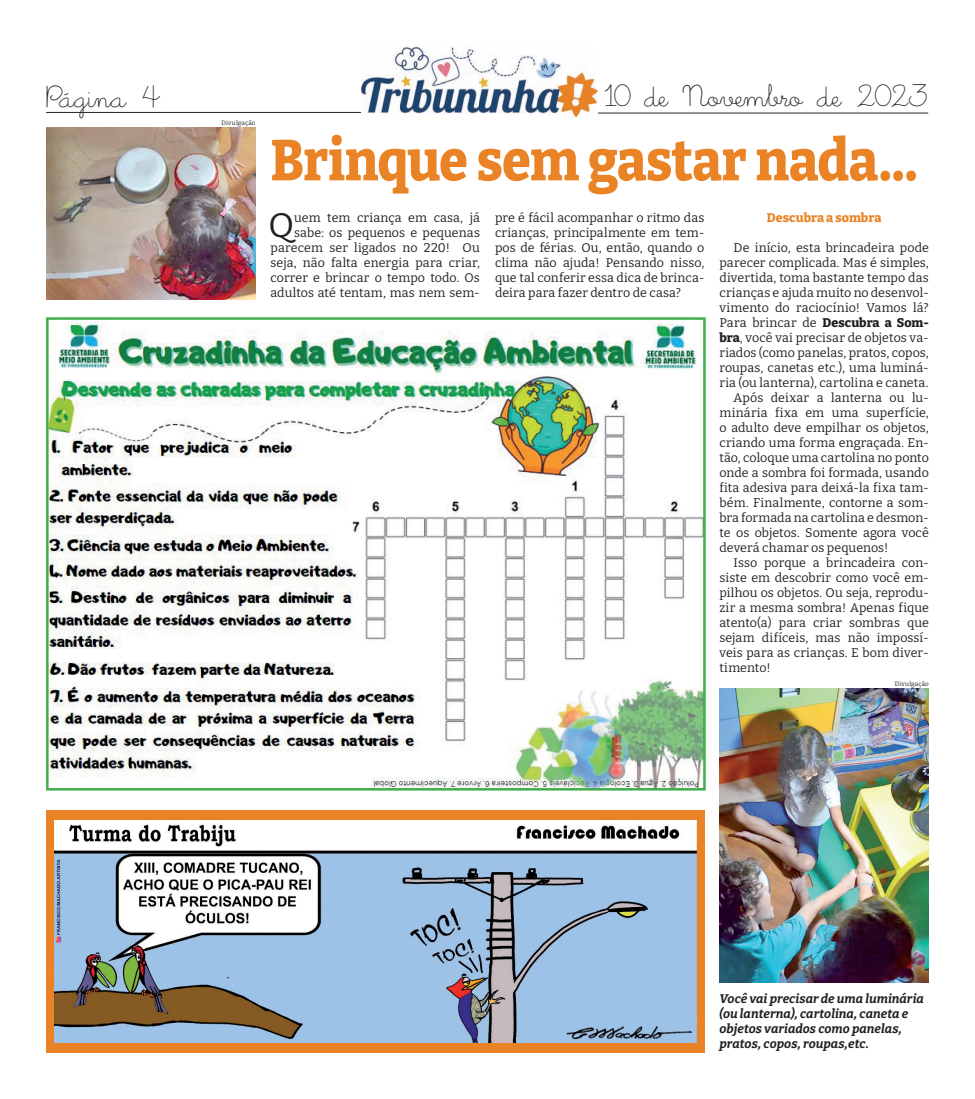
<style>
.page{position:relative;width:975px;height:1099px;background:#fff}
.page>*{position:absolute;margin:0;border:0;box-sizing:border-box;transform-origin:0 0}
.t1{font:800 57.5px "Bitter";letter-spacing:-.01em;color:#e98326;scale:.9 1}
.t2{font:34px "Bitter";color:#231f20}
.t3{font:31.25px "Little Days Alt";letter-spacing:-.03em;color:#231f20}
.t4{font:12.5px/15px "Bitter";letter-spacing:.005em;color:#231f20;text-align:right}
.t5{font:italic 700 12.5px/15px "Bitter";color:#231f20}
.t6{font:800 12.5px "Bitter";letter-spacing:-.005em;color:#e98326}
.t7{font:6.25px "Bitter";letter-spacing:.025em;color:#231f20}
.s1{font-weight:800}
</style>
<div class="page">
<img style="left:361px;top:46px;width:237px;height:71px">
<hr style="left:46px;top:112px;width:315px;height:1px;background:#231f20">
<hr style="left:598px;top:113px;width:330px;height:1px;background:#231f20">
<img style="left:53px;top:819px;width:643px;height:224px">
<img style="left:49px;top:320px;width:653px;height:467px">
<div style="left:46px;top:317px;width:659px;height:473px;border:2px solid #40ae49"></div>
<div style="left:46px;top:810px;width:657px;height:9px;background:#e98326"></div>
<div style="left:46px;top:1043px;width:657px;height:9px;background:#e98326"></div>
<div style="left:46px;top:810px;width:7px;height:242px;background:#e98326"></div>
<div style="left:696px;top:810px;width:8px;height:242px;background:#e98326"></div>
<img style="left:46px;top:127px;width:209px;height:173px">
<img style="left:719px;top:688px;width:209px;height:294px">
<h3 class="t3" style="left:46px;top:81px;width:117px">Página 4</h3>
<h3 class="t3" style="left:604px;top:81px;width:326px">10 de Novembro de 2023</h3>
<p class="t7" style="left:221px;top:118px;width:36px">Divulgação</p>
<h1 class="t1" style="left:270px;top:124px;width:720px">Brinque sem gastar nada...</h1>
<h2 class="t2" style="left:268px;top:203px;width:27px">Q</h2>
<p class="t4" style="left:270px;top:209px;width:211px">uem tem criança em casa, já sabe: os pequenos e pequenas parecem ser ligados no 220! Ou seja, não falta energia para criar, correr e brincar o tempo todo. Os adultos até tentam, mas nem sem-</p>
<p class="t4" style="left:495px;top:209px;width:211px;text-align:justify">pre é fácil acompanhar o ritmo das crianças, principalmente em tem&shy;pos de férias. Ou, então, quando o clima não ajuda! Pensando nisso, que tal conferir essa dica de brinca&shy;deira para fazer dentro de casa?</p>
<p class="t6" style="left:766px;top:209px;width:116px">Descubra a sombra</p>
<p class="t4" style="left:733px;top:239px;width:197px">De início, esta brincadeira pode</p>
<p class="t4" style="left:719px;top:254px;width:211px">parecer complicada. Mas é simples,</p>
<p class="t4" style="left:719px;top:269px;width:211px">divertida, toma bastante tempo das</p>
<p class="t4" style="left:719px;top:284px;width:211px">crianças e ajuda muito no desenvol-</p>
<p class="t4" style="left:719px;top:299px;width:211px">vimento do raciocínio! Vamos lá?</p>
<p class="t4" style="left:719px;top:314px;width:211px">Para brincar de <span class="s1">Descubra a Som-</span></p>
<p class="t4" style="left:719px;top:329px;width:211px"><span class="s1">bra</span>, você vai precisar de objetos va-</p>
<p class="t4" style="left:719px;top:344px;width:211px">riados (como panelas, pratos, copos,</p>
<p class="t4" style="left:719px;top:359px;width:211px">roupas, canetas etc.), uma luminá-</p>
<p class="t4" style="left:719px;top:374px;width:210px">ria (ou lanterna), cartolina e caneta.</p>
<p class="t4" style="left:733px;top:389px;width:197px">Após deixar a lanterna ou lu-</p>
<p class="t4" style="left:719px;top:404px;width:211px">minária fixa em uma superfície,</p>
<p class="t4" style="left:719px;top:419px;width:211px">o adulto deve empilhar os objetos,</p>
<p class="t4" style="left:719px;top:434px;width:211px">criando uma forma engraçada. En-</p>
<p class="t4" style="left:719px;top:449px;width:211px">tão, coloque uma cartolina no ponto</p>
<p class="t4" style="left:719px;top:464px;width:211px">onde a sombra foi formada, usando</p>
<p class="t4" style="left:719px;top:479px;width:211px">fita adesiva para deixá-la fixa tam-</p>
<p class="t4" style="left:719px;top:494px;width:211px">bém. Finalmente, contorne a som-</p>
<p class="t4" style="left:719px;top:509px;width:211px">bra formada na cartolina e desmon-</p>
<p class="t4" style="left:719px;top:524px;width:211px">te os objetos. Somente agora você</p>
<p class="t4" style="left:719px;top:539px;width:170px">deverá chamar os pequenos!</p>
<p class="t4" style="left:733px;top:554px;width:197px">Isso porque a brincadeira con-</p>
<p class="t4" style="left:719px;top:569px;width:211px">siste em descobrir como você em-</p>
<p class="t4" style="left:719px;top:584px;width:211px">pilhou os objetos. Ou seja, reprodu-</p>
<p class="t4" style="left:719px;top:599px;width:211px">zir a mesma sombra! Apenas fique</p>
<p class="t4" style="left:719px;top:614px;width:211px">atento(a) para criar sombras que</p>
<p class="t4" style="left:719px;top:629px;width:211px">sejam difíceis, mas não impossí-</p>
<p class="t4" style="left:719px;top:644px;width:211px">veis para as crianças. E bom diver-</p>
<p class="t4" style="left:719px;top:659px;width:53px">timento!</p>
<p class="t7" style="left:894px;top:680px;width:36px">Divulgação</p>
<p class="t5" style="left:719px;top:991px;width:206px">Você vai precisar de uma luminária (ou lanterna), cartolina, caneta e objetos variados como panelas, pratos, copos, roupas,etc.</p>
</div>
